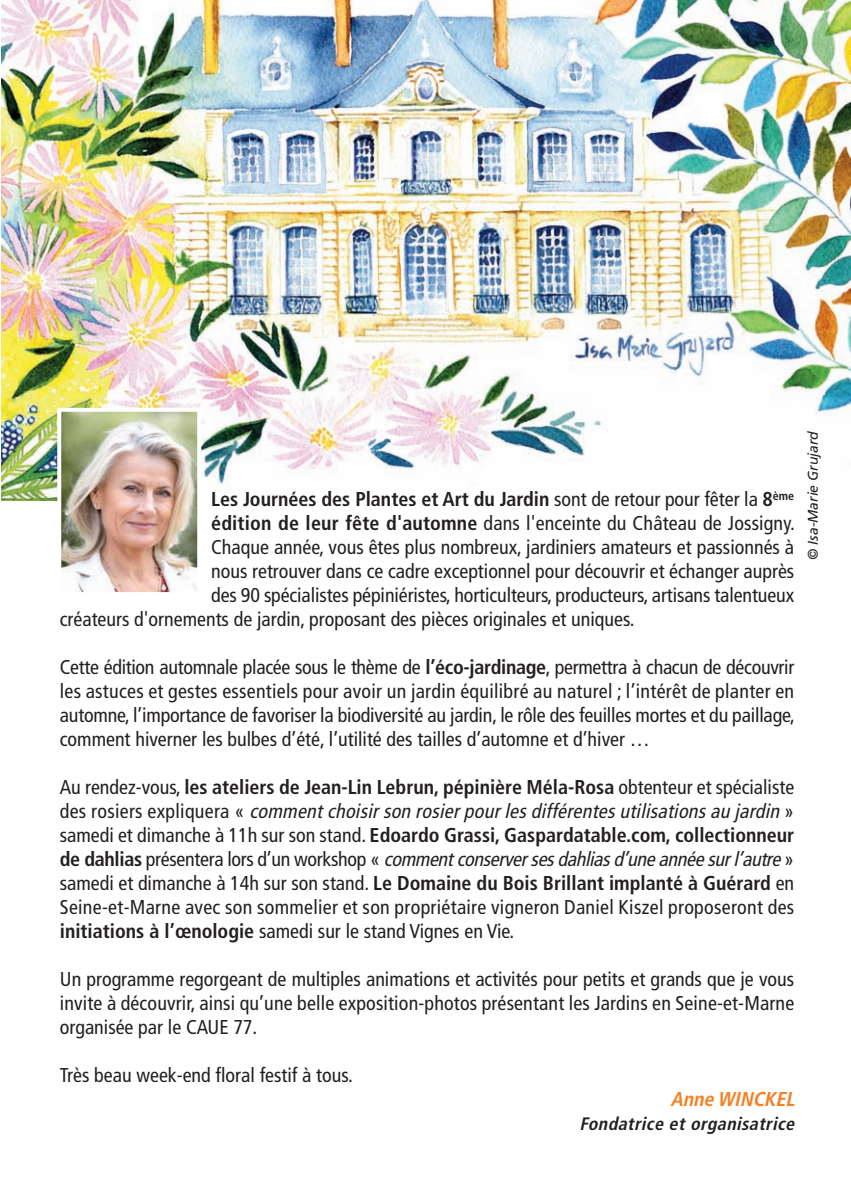
<style>
.page{position:relative;width:851px;height:1191px;background:#fff}
.page>*{position:absolute;margin:0;border:0;box-sizing:border-box;transform-origin:0 0}
.t1{font:condensed 20px/24px "Frutiger";color:#231f20;text-align:justify}
.t2{font:700 condensed 20px "Frutiger";color:#231f20}
.t3{font:italic 700 condensed 20px "Frutiger";color:#f58021}
.t4{font:italic 700 condensed 18px "Frutiger";color:#231f20}
.t5{font:italic 14px "Frutiger";color:#231f20}
.s1{font-weight:400}
.s2{font-weight:700}
.s3{font-style:italic}
</style>
<div class="page">
<img style="left:1px;top:0;width:849px;height:500px">
<img style="left:62px;top:413px;width:134px;height:178px">
<div style="left:57px;top:408px;width:144px;height:188px;border:4px solid #fff"></div>
<p class="t2" style="left:211px;top:491px;width:584px">Les Journées des Plantes et Art du Jardin <span class="s1">sont de retour pour fêter la</span> 8<sup>ème</sup></p>
<p class="t1" style="left:211px;top:512px;width:585px"><span class="s2">édition de leur fête d'automne</span> dans l'enceinte du Château de Jossigny.</p>
<p class="t1" style="left:211px;top:536px;width:584px">Chaque année, vous êtes plus nombreux, jardiniers amateurs et passionnés à</p>
<p class="t1" style="left:211px;top:560px;width:584px">nous retrouver dans ce cadre exceptionnel pour découvrir et échanger auprès</p>
<p class="t1" style="left:211px;top:584px;width:584px">des 90 spécialistes pépiniéristes, horticulteurs, producteurs, artisans talentueux</p>
<p class="t1" style="left:60px;top:608px;width:576px">créateurs d'ornements de jardin, proposant des pièces originales et uniques.</p>
<p class="t1" style="left:60px;top:656px;width:736px">Cette édition automnale placée sous le thème de <span class="s2">l’éco-jardinage</span>, permettra à chacun de découvrir les astuces et gestes essentiels pour avoir un jardin équilibré au naturel ; l’intérêt de planter en automne, l’importance de favoriser la biodiversité au jardin, le rôle des feuilles mortes et du paillage, comment hiverner les bulbes d’été, l’utilité des tailles d’automne et d’hiver …</p>
<p class="t1" style="left:60px;top:776px;width:735px">Au rendez-vous, <span class="s2">les ateliers de Jean-Lin Lebrun, pépinière Méla-Rosa</span> obtenteur et spécialiste d e s r o s i e r s e x p l i q u e r a « <span class="s3">comment choisir son rosier pour les différentes utilisations au jardin</span> » samedi et dimanche à 11h sur son stand. <span class="s2">Edoardo Grassi, Gaspardatable.com, collectionneur de dahlias</span> présentera lors d’un workshop « <span class="s3">commentconserversesdahliasd’uneannéesurl’autre</span>» samedi et dimanche à 14h sur son stand. <span class="s2">Le Domaine du Bois Brillant implanté à Guérard</span> en Seine-et-Marne avec son sommelier et son propriétaire vigneron Daniel Kiszel proposeront des <span class="s2">initiations à l’œnologie</span> samedi sur le stand Vignes en Vie.</p>
<p class="t1" style="left:60px;top:968px;width:735px">Un programme regorgeant de multiples animations et activités pour petits et grands que je vous invite à découvrir, ainsi qu’une belle exposition-photos présentant les Jardins en Seine-et-Marne organisée par le CAUE 77.</p>
<p class="t1" style="left:60px;top:1064px;width:294px">Très beau week-end floral festif à tous.</p>
<p class="t3" style="left:670px;top:1091px;width:129px">Anne WINCKEL</p>
<p class="t4" style="left:579px;top:1116px;width:220px">Fondatrice et organisatrice</p>
<p class="t5" style="left:807px;top:559px;width:130px;rotate:-90deg">© Isa-Marie Grujard</p>
</div>
